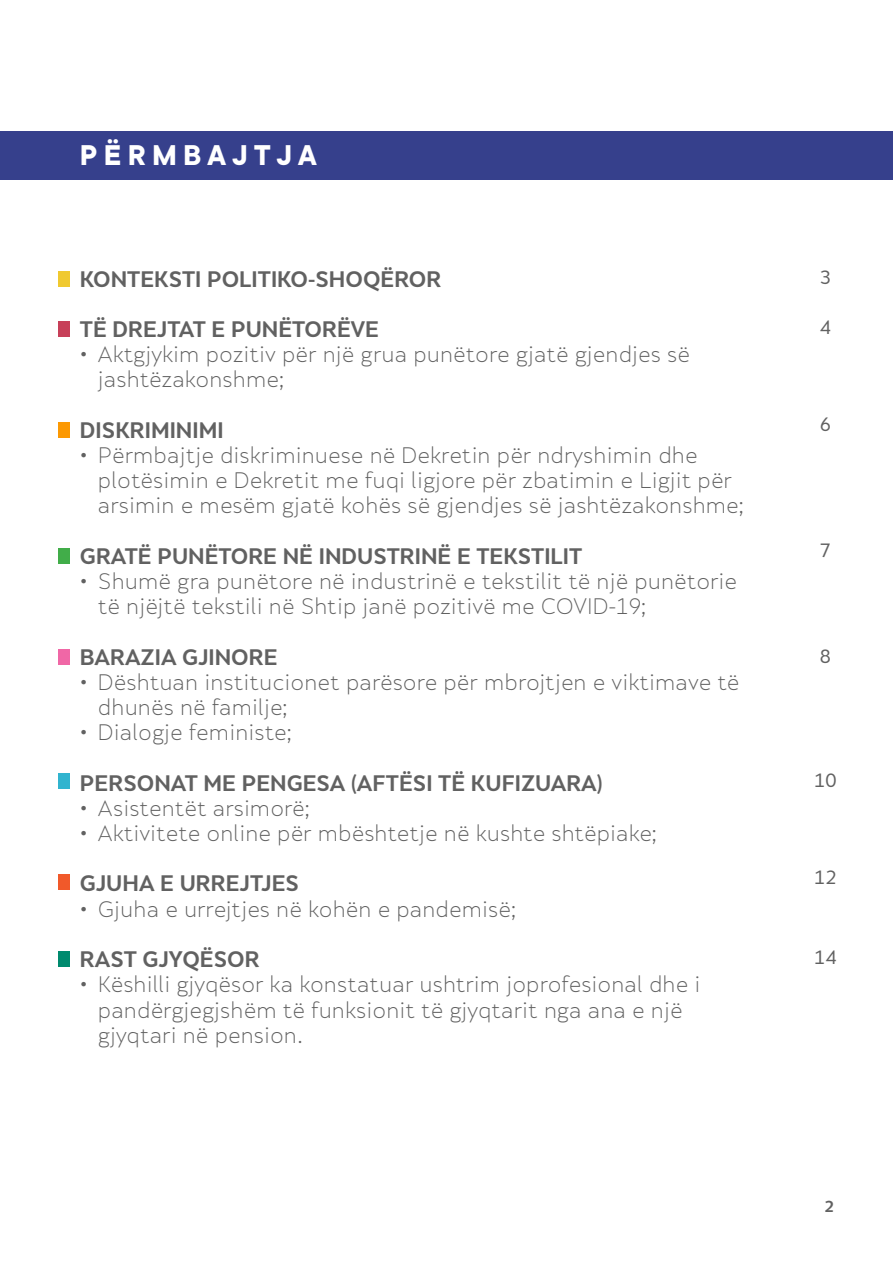
<style>
.page{position:relative;width:893px;height:1263px;background:#fff}
.page>*{position:absolute;margin:0;border:0;box-sizing:border-box;transform-origin:0 0}
.t1{font:700 31.5px "TT Commons";letter-spacing:.2em;color:#fff}
.t2{font:300 21px/25.2px "Skola Sans";color:#616161}
.t3{font:700 21px "Skola Sans";color:#616161}
.t4{font:18px "Skola Sans";color:#616161}
.t5{font:700 15px "Skola Sans";color:#616161}
</style>
<div class="page">
<div style="left:0;top:131px;width:893px;height:49px;background:#36408c"></div>
<div style="left:58px;top:271px;width:11px;height:15px;background:#f0c930"></div>
<div style="left:58px;top:321px;width:11px;height:15px;background:#c74059"></div>
<div style="left:58px;top:423px;width:11px;height:15px;background:#fc9903"></div>
<div style="left:58px;top:649px;width:11px;height:16px;background:#f067a6"></div>
<div style="left:58px;top:548px;width:11px;height:15px;background:#41ad49"></div>
<div style="left:58px;top:773px;width:11px;height:16px;background:#31b4cf"></div>
<div style="left:58px;top:874px;width:11px;height:16px;background:#f1592a"></div>
<div style="left:58px;top:951px;width:11px;height:15px;background:#008a6e"></div>
<h1 class="t1" style="left:80px;top:138px;width:238px">PËRMBAJTJA</h1>
<p class="t3" style="left:80px;top:266px;width:363px">KONTEKSTI POLITIKO-SHOQËROR</p>
<p class="t3" style="left:80px;top:316px;width:300px">TË DREJTAT E PUNËTORËVE</p>
<p class="t2" style="left:98px;top:342px;width:594px;text-indent:-18px">• Aktgjykim pozitiv për një grua punëtore gjatë gjendjes së jashtëzakonshme;</p>
<p class="t3" style="left:80px;top:417px;width:145px">DISKRIMINIMI</p>
<p class="t2" style="left:98px;top:443px;width:648px;text-indent:-18px">• Përmbajtje diskriminuese në Dekretin për ndryshimin dhe plotësimin e Dekretit me fuqi ligjore për zbatimin e Ligjit për arsimin e mesëm gjatë kohës së gjendjes së jashtëzakonshme;</p>
<p class="t3" style="left:80px;top:543px;width:504px">GRATË PUNËTORE NË INDUSTRINË E TEKSTILIT</p>
<p class="t2" style="left:98px;top:569px;width:641px;text-indent:-18px">• Shumë gra punëtore në industrinë e tekstilit të një punëtorie të njëjtë tekstili në Shtip janë pozitivë me COVID-19;</p>
<p class="t3" style="left:80px;top:644px;width:199px">BARAZIA GJINORE</p>
<p class="t2" style="left:98px;top:669px;width:643px;text-indent:-18px">• Dështuan institucionet parësore për mbrojtjen e viktimave të dhunës në familje;</p>
<p class="t2" style="left:80px;top:720px;width:214px">• Dialogje feministe;</p>
<p class="t3" style="left:80px;top:770px;width:524px">PERSONAT ME PENGESA (AFTËSI TË KUFIZUARA)</p>
<p class="t2" style="left:80px;top:795px;width:232px">• Asistentët arsimorë;</p>
<p class="t2" style="left:80px;top:821px;width:579px">• Aktivitete online për mbështetje në kushte shtëpiake;</p>
<p class="t3" style="left:80px;top:871px;width:221px">GJUHA E URREJTJES</p>
<p class="t2" style="left:80px;top:896px;width:438px">• Gjuha e urrejtjes në kohën e pandemisë;</p>
<p class="t3" style="left:80px;top:946px;width:181px">RAST GJYQËSOR</p>
<p class="t2" style="left:98px;top:972px;width:604px;text-indent:-18px">• Këshilli gjyqësor ka konstatuar ushtrim joprofesional dhe i pandërgjegjshëm të funksionit të gjyqtarit nga ana e një gjyqtari në pension.</p>
<p class="t4" style="left:820px;top:267px;width:13px">3</p>
<p class="t4" style="left:820px;top:316px;width:13px">4</p>
<p class="t4" style="left:820px;top:413px;width:13px">6</p>
<p class="t4" style="left:820px;top:540px;width:13px">7</p>
<p class="t4" style="left:820px;top:646px;width:13px">8</p>
<p class="t4" style="left:814px;top:769px;width:24px">10</p>
<p class="t4" style="left:814px;top:866px;width:24px">12</p>
<p class="t4" style="left:814px;top:947px;width:24px">14</p>
<p class="t5" style="left:824px;top:1197px;width:11px">2</p>
</div>
